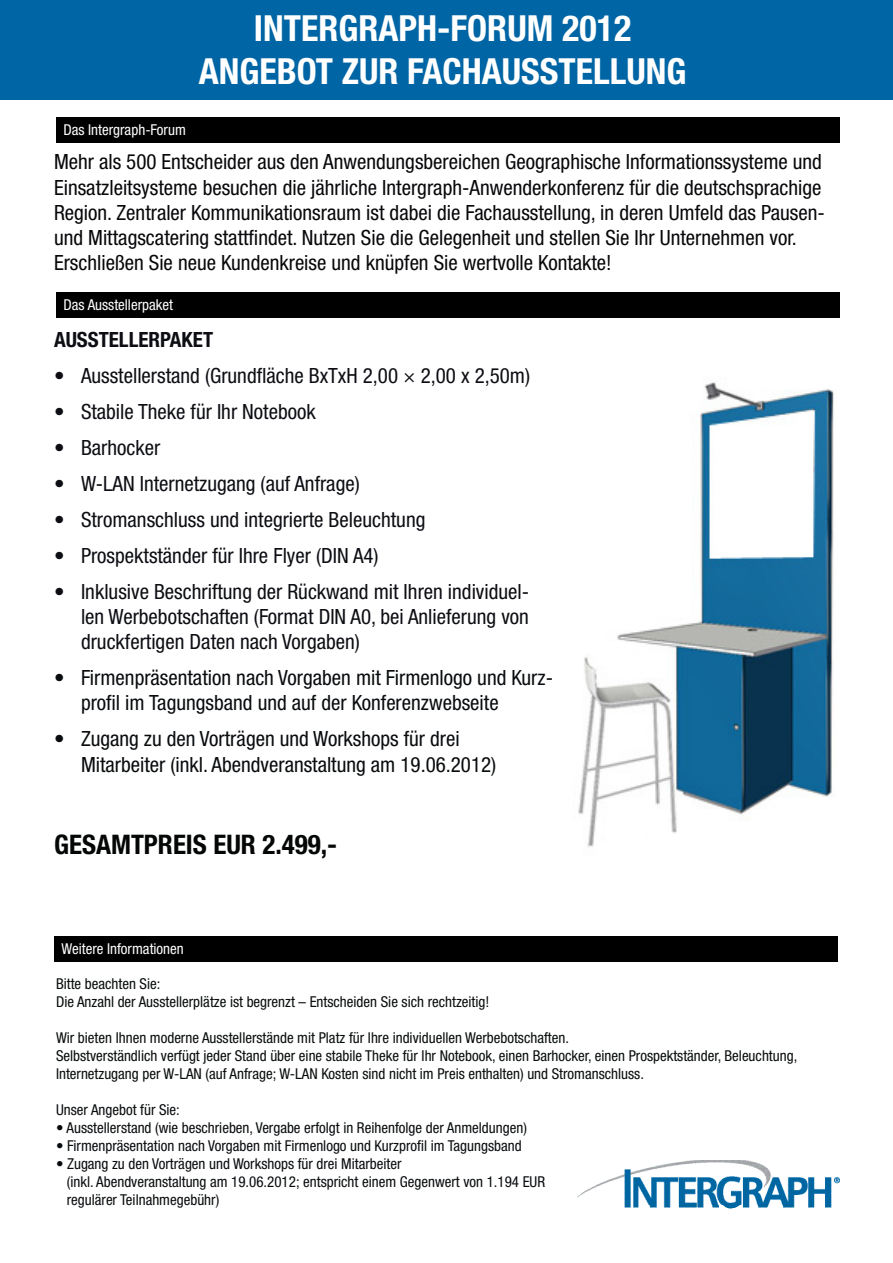
<style>
.page{position:relative;width:893px;height:1263px;background:#fff}
.page>*{position:absolute;margin:0;border:0;box-sizing:border-box;transform-origin:0 0}
.t1{font:700 condensed 36px/43.2px "Helvetica Neue LT Std";color:#fff;text-align:center}
.at-a-glance_time{font:700 condensed 27px "Helvetica Neue LT Std";color:#040706}
.at-a-glance_time-2{font:condensed 21px/25.2px "Helvetica Neue LT Std";color:#08080b}
.at-a-glance_time-3{font:condensed 21px/25.2px "Helvetica Neue LT Std";color:#0d0e13;text-align:justify}
.at-a-glance_time-4{font:condensed 21px/25.2px "Helvetica Neue LT Std";color:#090c0e}
.at-a-glance_time-5{font:700 condensed 21px "Helvetica Neue LT Std";color:#0d0e13}
.at-a-glance_time-6{font:condensed 15px/18px "Helvetica Neue LT Std";color:#080d0c}
.at-a-glance_time-7{font:condensed 15px/18px "Helvetica Neue LT Std";color:#090c0e}
.t2{font:condensed 15px "Helvetica Neue LT Std";color:#fff}
</style>
<div class="page">
<div style="left:0;top:0;width:893px;height:100px;background:#0065a4"></div>
<img style="left:578px;top:1160px;width:262px;height:48px">
<div style="left:56px;top:117px;width:783px;height:26px;background:#000"></div>
<img style="left:572px;top:317px;width:265px;height:530px">
<div style="left:54px;top:936px;width:783px;height:25px;background:#000"></div>
<div style="left:56px;top:292px;width:783px;height:25px;background:#000"></div>
<p class="t1" style="left:199px;top:6px;width:489px">INTERGRAPH-FORUM 2012<br>ANGEBOT ZUR FACHAUSSTELLUNG</p>
<p class="t2" style="left:64px;top:121px;width:124px">Das Intergraph-Forum</p>
<p class="at-a-glance_time-2" style="left:54px;top:149px;width:772px">Mehr als 500 Entscheider aus den Anwendungsbereichen Geographische Informationssysteme und Einsatzleitsysteme besuchen die jährliche Intergraph-Anwenderkonferenz für die deutschsprachige Region. Zentraler Kommunikationsraum ist dabei die Fachausstellung, in deren Umfeld das Pausen&shy;und Mittagscatering stattfindet. Nutzen Sie die Gelegenheit und stellen Sie Ihr Unternehmen vor.<br>Erschließen Sie neue Kundenkreise und knüpfen Sie wertvolle Kontakte!</p>
<p class="t2" style="left:64px;top:296px;width:111px">Das Ausstellerpaket</p>
<p class="at-a-glance_time-5" style="left:54px;top:327px;width:161px">AUSSTELLERPAKET</p>
<p class="at-a-glance_time-3" style="left:54px;top:363px;width:478px">• Ausstellerstand (Grundfläche BxTxH 2,00 × 2,00 x 2,50m)</p>
<p class="at-a-glance_time-3" style="left:54px;top:399px;width:263px">• Stabile Theke für Ihr Notebook</p>
<p class="at-a-glance_time-3" style="left:54px;top:435px;width:108px">• Barhocker</p>
<p class="at-a-glance_time-3" style="left:54px;top:471px;width:307px">• W-LAN Internetzugang (auf Anfrage)</p>
<p class="at-a-glance_time-3" style="left:54px;top:507px;width:373px">• Stromanschluss und integrierte Beleuchtung</p>
<p class="at-a-glance_time-3" style="left:54px;top:543px;width:326px">• Prospektständer für Ihre Flyer (DIN A4)</p>
<p class="at-a-glance_time-3" style="left:81px;top:579px;width:450px;text-indent:-27px">• Inklusive Beschriftung der Rückwand mit Ihren individuel&shy;len Werbebotschaften (Format DIN A0, bei Anlieferung von druckfertigen Daten nach Vorgaben)</p>
<p class="at-a-glance_time-4" style="left:81px;top:665px;width:474px;text-indent:-27px">• Firmenpräsentation nach Vorgaben mit Firmenlogo und Kurz&shy;profil im Tagungsband und auf der Konferenzwebseite</p>
<p class="at-a-glance_time-4" style="left:81px;top:726px;width:417px;text-indent:-27px">• Zugang zu den Vorträgen und Workshops für drei<br>Mitarbeiter (inkl. Abendveranstaltung am 19.06.2012)</p>
<p class="at-a-glance_time" style="left:54px;top:828px;width:285px">GESAMTPREIS EUR 2.499,-</p>
<p class="t2" style="left:62px;top:940px;width:124px">Weitere Informationen</p>
<p class="at-a-glance_time-6" style="left:56px;top:974px;width:106px">Bitte beachten Sie:</p>
<p class="at-a-glance_time-6" style="left:56px;top:992px;width:435px">Die Anzahl der Ausstellerplätze ist begrenzt – Entscheiden Sie sich rechtzeitig!</p>
<p class="at-a-glance_time-6" style="left:56px;top:1028px;width:743px">Wir bieten Ihnen moderne Ausstellerstände mit Platz für Ihre individuellen Werbebotschaften.<br>Selbstverständlich verfügt jeder Stand über eine stabile Theke für Ihr Notebook, einen Barhocker, einen Prospektständer, Beleuchtung,<br>Internetzugang per W-LAN (auf Anfrage; W-LAN Kosten sind nicht im Preis enthalten) und Stromanschluss.</p>
<p class="at-a-glance_time-7" style="left:56px;top:1100px;width:125px">Unser Angebot für Sie:</p>
<p class="at-a-glance_time-7" style="left:56px;top:1118px;width:472px">• Ausstellerstand (wie beschrieben, Vergabe erfolgt in Reihenfolge der Anmeldungen)</p>
<p class="at-a-glance_time-7" style="left:56px;top:1136px;width:467px">• Firmenpräsentation nach Vorgaben mit Firmenlogo und Kurzprofil im Tagungsband</p>
<p class="at-a-glance_time-7" style="left:67px;top:1154px;width:480px;text-indent:-11px">• Zugang zu den Vorträgen und Workshops für drei Mitarbeiter<br>(inkl. Abendveranstaltung am 19.06.2012; entspricht einem Gegenwert von 1.194 EUR regulärer Teilnahmegebühr)</p>
</div>
